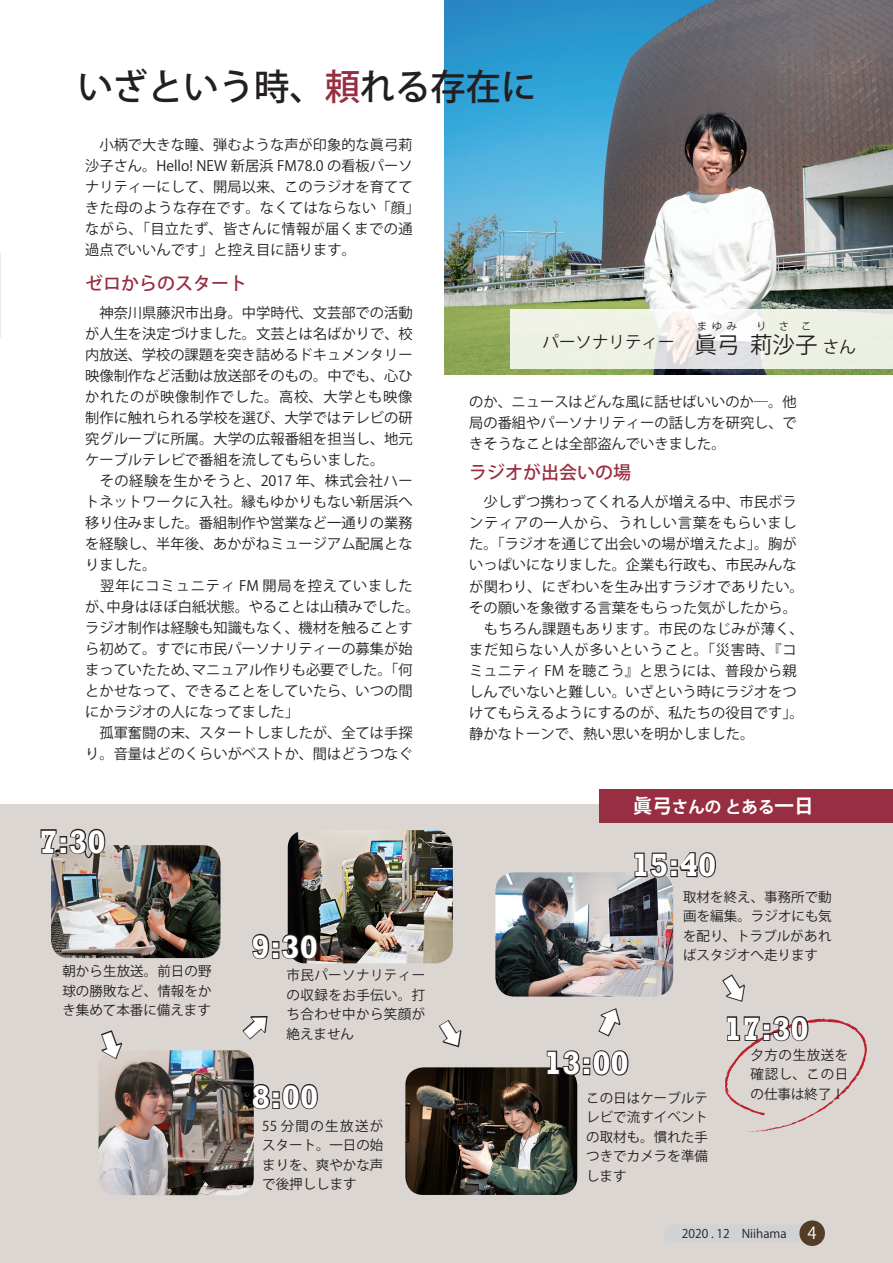
<style>
.page{position:relative;width:893px;height:1263px;background:#fff}
.page>*{position:absolute;margin:0;border:0;box-sizing:border-box;transform-origin:0 0}
.t1{font:500 36px "Koz Go Pro";color:#231f20}
.t2{font:700 33px "Rockwell";color:#fff}
.t3{font:22.5px "Koz Go Pro";color:#231f20}
.t4{font:500 18px "Koz Go Pro";color:#972e41}
.t5{font:700 16.5px "Koz Go Pro";color:#fff}
.t6{font:16.5px "Koz Go Pro";color:#231f20}
.t7{font:16.5px "Koz Go Pro";color:#fff}
.t8{font:14.25px/21px "Koz Go Pro";color:#231f20}
.t9{font:13.5px/19.5px "Koz Go Pro";letter-spacing:.005em;color:#231f20;text-align:justify}
.t10{font:12px "Koz Go Pro";color:#231f20}
.t11{font:10.5px "Koz Go Pro";letter-spacing:.785em;color:#231f20}
.s1{color:#972e41}
.s2{font-size:16.5px}
.s3{font-size:19.5px}
</style>
<div class="page">
<hr style="left:0;top:254px;width:1px;height:84px;background:#543d26">
<div style="left:0;top:804px;width:893px;height:459px;background:#dbd6d1"></div>
<img style="left:444px;top:0;width:449px;height:374px">
<img style="left:51px;top:845px;width:169px;height:113px">
<img style="left:99px;top:1050px;width:155px;height:145px">
<img style="left:288px;top:830px;width:165px;height:133px">
<img style="left:405px;top:1067px;width:172px;height:128px">
<img style="left:495px;top:872px;width:178px;height:124px">
<svg style="left:510px;top:309px;width:383px;height:60px;background:#edefe6"></svg>
<div style="left:600px;top:789px;width:293px;height:34px;background:#972e41"></div>
<svg style="left:40px;top:828px;width:66px;height:27px"></svg>
<svg style="left:252px;top:932px;width:67px;height:28px"></svg>
<svg style="left:546px;top:1050px;width:83px;height:26px"></svg>
<svg style="left:633px;top:852px;width:83px;height:26px"></svg>
<svg style="left:251px;top:1082px;width:67px;height:28px"></svg>
<svg style="left:725px;top:1016px;width:143px;height:116px"></svg>
<div style="left:663px;top:1225px;width:149px;height:17px;background:#d1d2d4;border-radius:9px"></div>
<div style="left:799px;top:1220px;width:26px;height:26px;background:#543d26;border-radius:50%"></div>
<svg style="left:99px;top:1030px;width:26px;height:31px"></svg>
<svg style="left:240px;top:1016px;width:28px;height:51px"></svg>
<svg style="left:438px;top:1020px;width:24px;height:28px"></svg>
<svg style="left:598px;top:1008px;width:23px;height:29px"></svg>
<svg style="left:722px;top:974px;width:23px;height:28px"></svg>
<p class="t1" style="left:78px;top:63px;width:460px">いざという時、<span class="s1">頼</span>れる存在に</p>
<p class="t8" style="left:85px;top:134px;width:336px">　小柄で大きな瞳、弾むような声が印象的な眞弓莉沙子さん。Hello! NEW 新居浜 FM78.0 の看板パーソナリティーにして、開局以来、このラジオを育ててきた母のような存在です。なくてはならない「顔」ながら、「目立たず、皆さんに情報が届くまでの通過点でいいんです」と控え目に語ります。</p>
<p class="t4" style="left:85px;top:271px;width:163px">ゼロからのスタート</p>
<p class="t8" style="left:85px;top:302px;width:336px">　神奈川県藤沢市出身。中学時代、文芸部での活動が人生を決定づけました。文芸とは名ばかりで、校内放送、学校の課題を突き詰めるドキュメンタリー映像制作など活動は放送部そのもの。中でも、心ひかれたのが映像制作でした。高校、大学とも映像制作に触れられる学校を選び、大学ではテレビの研究グループに所属。大学の広報番組を担当し、地元ケーブルテレビで番組を流してもらいました。<br>　その経験を生かそうと、2017 年、株式会社ハートネットワークに入社。縁もゆかりもない新居浜へ移り住みました。番組制作や営業など一通りの業務を経験し、半年後、あかがねミュージアム配属となりました。<br>　翌年にコミュニティ FM 開局を控えていましたが、中身はほぼ白紙状態。やることは山積みでした。ラジオ制作は経験も知識もなく、機材を触ることすら初めて。すでに市民パーソナリティーの募集が始まっていたため、マニュアル作りも必要でした。「何とかせなって、できることをしていたら、いつの間にかラジオの人になってました」<br>　孤軍奮闘の末、スタートしましたが、全ては手探り。音量はどのくらいがベストか、間はどうつなぐ</p>
<p class="t11" style="left:697px;top:319px;width:42px">まゆみ</p>
<p class="t11" style="left:756px;top:319px;width:57px">りさこ</p>
<p class="t6" style="left:543px;top:331px;width:133px">パーソナリティー</p>
<p class="t3" style="left:695px;top:330px;width:163px">眞弓 莉沙子<span class="s2">さん</span></p>
<p class="t8" style="left:469px;top:392px;width:329px;text-align:justify">のか、ニュースはどんな風に話せばいいのか―。他局の番組やパーソナリティーの話し方を研究し、できそうなことは全部盗んでいきました。</p>
<p class="t4" style="left:469px;top:461px;width:163px">ラジオが出会いの場</p>
<p class="t8" style="left:469px;top:492px;width:336px">　少しずつ携わってくれる人が増える中、市民ボランティアの一人から、うれしい言葉をもらいました。「ラジオを通じて出会いの場が増えたよ」。胸がいっぱいになりました。企業も行政も、市民みんなが関わり、にぎわいを生み出すラジオでありたい。その願いを象徴する言葉をもらった気がしたから。　もちろん課題もあります。市民のなじみが薄く、まだ知らない人が多いということ。「災害時、『コミュニティ FM を聴こう』と思うには、普段から親しんでいないと難しい。いざという時にラジオをつけてもらえるようにするのが、私たちの役目です」。静かなトーンで、熱い思いを明かしました。　</p>
<p class="t2" style="left:39px;top:821px;width:68px">7:30</p>
<p class="t9" style="left:62px;top:962px;width:151px">朝から生放送。前日の野球の勝敗など、情報をかき集めて本番に備えます</p>
<p class="t2" style="left:252px;top:927px;width:68px">9:30</p>
<p class="t9" style="left:287px;top:966px;width:140px">市民パーソナリティーの収録をお手伝い。打ち合わせ中から笑顔が絶えません</p>
<p class="t2" style="left:252px;top:1077px;width:68px">8:00</p>
<p class="t9" style="left:262px;top:1116px;width:123px">55 分間の生放送がスタート。一日の始まりを、爽やかな声で後押しします</p>
<p class="t5" style="left:633px;top:797px;width:182px"><span class="s3">眞弓</span>さんの とある<span class="s3">一日</span></p>
<p class="t2" style="left:632px;top:845px;width:86px">15:40</p>
<p class="t9" style="left:683px;top:887px;width:150px">取材を終え、事務所で動画を編集。ラジオにも気を配り、トラブルがあればスタジオへ走ります</p>
<p class="t2" style="left:544px;top:1043px;width:86px">13:00</p>
<p class="t9" style="left:586px;top:1088px;width:123px">この日はケーブルテレビで流すイベントの取材も。慣れた手つきでカメラを準備します</p>
<p class="t2" style="left:724px;top:1009px;width:86px">17:30</p>
<p class="t9" style="left:750px;top:1045px;width:99px">夕方の生放送を確認し、この日の仕事は終了！</p>
<p class="t10" style="left:682px;top:1226px;width:106px">2020 . 12　Niihama</p>
<p class="t7" style="left:808px;top:1222px;width:11px">4</p>
</div>
